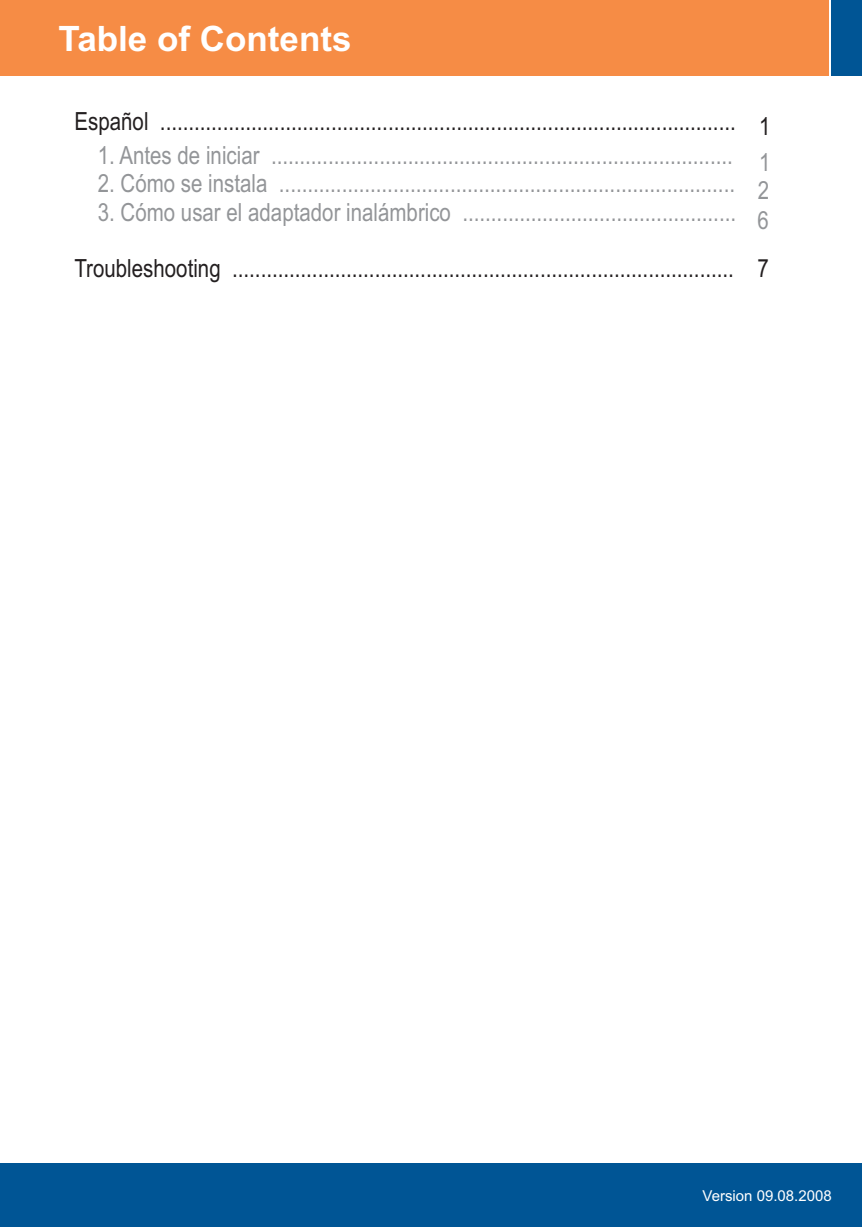
<style>
.page{position:relative;width:862px;height:1227px;background:#fff}
.page>*{position:absolute;margin:0;border:0;box-sizing:border-box;transform-origin:0 0}
.t1{font:700 35px "Arial";color:#fff}
.t2{font:25px/28.8px "Arial Narrow";color:#939598;text-align:justify}
.t3{font:25px "Arial Narrow";color:#231f20}
.t4{font:15px "Arial";color:#fff}
</style>
<div class="page">
<div style="left:0;top:1163px;width:862px;height:64px;background:#005595"></div>
<div style="left:0;top:0;width:829px;height:76px;background:#f68c45"></div>
<div style="left:832px;top:0;width:30px;height:76px;background:#005595"></div>
<h1 class="t1" style="left:59px;top:26px;width:294px">Table of Contents</h1>
<p class="t3" style="left:74px;top:111px;width:663px">Español .....................................................................................................</p>
<p class="t2" style="left:98px;top:143px;width:636px">1. Antes de iniciar .................................................................................</p>
<p class="t2" style="left:98px;top:171px;width:639px">2. Cómo se instala ................................................................................</p>
<p class="t2" style="left:98px;top:200px;width:640px">3. Cómo usar el adaptador inalámbrico ................................................</p>
<p class="t3" style="left:74px;top:259px;width:661px">Troubleshooting ........................................................................................</p>
<p class="t3" style="left:759px;top:117px;width:13px">1</p>
<p class="t2" style="left:757px;top:150px;width:14px">1<br>2<br>6</p>
<p class="t3" style="left:757px;top:259px;width:13px">7</p>
<p class="t4" style="left:702px;top:1189px;width:131px">Version 09.08.2008</p>
</div>
